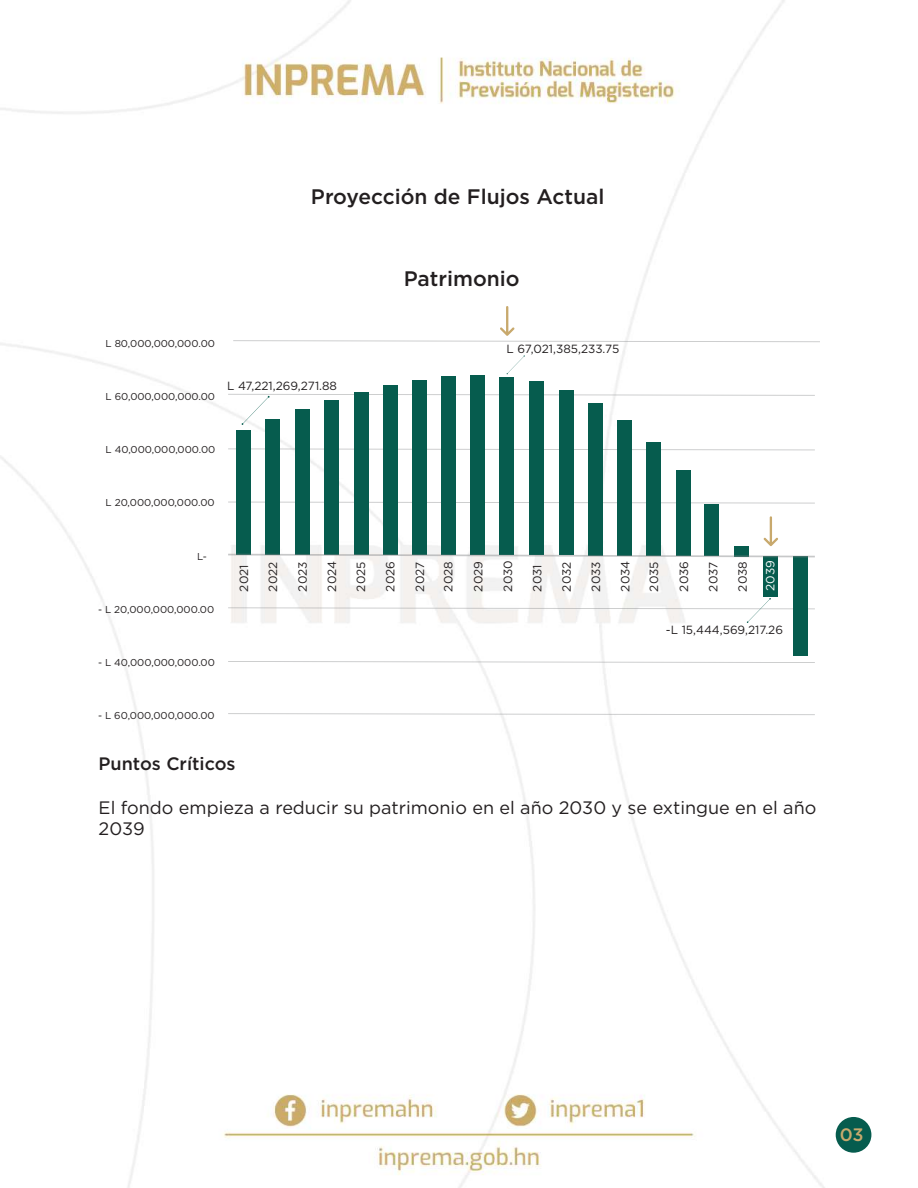
<style>
.page{position:relative;width:918px;height:1188px;background:#fff}
.page>*{position:absolute;margin:0;border:0;box-sizing:border-box;transform-origin:0 0}
.t1{font:500 21px "Gotham";color:#231f20}
.t2{font:18px/21.6px "Gotham";color:#231f20}
.t3{font:500 18px "Gotham";color:#231f20}
.t4{font:500 18px "Gotham";color:#c8a96d}
.t5{font:11.85px "Gotham";color:#231f20}
.t6{font:11.85px "Gotham";color:#fff}
.t7{font:10.05px "Gotham";color:#231f20}
</style>
<div class="page">
<img style="left:0;top:0;width:872px;height:1188px">
<svg style="left:228px;top:502px;width:587px;height:2px"></svg>
<svg style="left:228px;top:661px;width:587px;height:2px"></svg>
<svg style="left:228px;top:713px;width:587px;height:2px"></svg>
<svg style="left:228px;top:448px;width:587px;height:2px"></svg>
<div style="left:236px;top:430px;width:15px;height:124px;background:#065c4e"></div>
<div style="left:266px;top:419px;width:14px;height:135px;background:#065c4e"></div>
<div style="left:295px;top:409px;width:14px;height:145px;background:#065c4e"></div>
<div style="left:324px;top:400px;width:15px;height:154px;background:#065c4e"></div>
<div style="left:354px;top:392px;width:14px;height:162px;background:#065c4e"></div>
<div style="left:383px;top:385px;width:14px;height:169px;background:#065c4e"></div>
<div style="left:412px;top:380px;width:14px;height:174px;background:#065c4e"></div>
<div style="left:441px;top:376px;width:15px;height:178px;background:#065c4e"></div>
<div style="left:471px;top:375px;width:14px;height:179px;background:#065c4e"></div>
<div style="left:500px;top:377px;width:14px;height:177px;background:#065c4e"></div>
<div style="left:529px;top:381px;width:15px;height:174px;background:#065c4e"></div>
<div style="left:559px;top:391px;width:14px;height:164px;background:#065c4e"></div>
<div style="left:588px;top:403px;width:14px;height:153px;background:#065c4e"></div>
<div style="left:618px;top:420px;width:14px;height:136px;background:#065c4e"></div>
<div style="left:647px;top:442px;width:14px;height:114px;background:#065c4e"></div>
<div style="left:676px;top:470px;width:14px;height:86px;background:#065c4e"></div>
<div style="left:704px;top:504px;width:15px;height:52px;background:#065c4e"></div>
<div style="left:734px;top:546px;width:15px;height:10px;background:#065c4e"></div>
<div style="left:764px;top:556px;width:14px;height:40px;background:#065c4e"></div>
<div style="left:793px;top:556px;width:15px;height:100px;background:#065c4e"></div>
<svg style="left:228px;top:554px;width:587px;height:3px"></svg>
<svg style="left:228px;top:394px;width:587px;height:31px"></svg>
<svg style="left:228px;top:598px;width:587px;height:25px"></svg>
<svg style="left:507px;top:355px;width:18px;height:19px"></svg>
<svg style="left:233px;top:306px;width:587px;height:36px"></svg>
<svg style="left:764px;top:516px;width:14px;height:30px"></svg>
<div style="left:836px;top:1117px;width:35px;height:36px;background:#065c4e;border-radius:50%"></div>
<h1 class="t1" style="left:311px;top:183px;width:295px">Proyección de Flujos Actual</h1>
<h1 class="t1" style="left:404px;top:265px;width:117px">Patrimonio</h1>
<p class="t7" style="left:106px;top:337px;width:111px">L 80,000,000,000.00</p>
<p class="t7" style="left:106px;top:390px;width:111px">L 60,000,000,000.00</p>
<p class="t5" style="left:227px;top:378px;width:111px">L 47,221,269,271.88</p>
<p class="t7" style="left:106px;top:443px;width:111px">L 40,000,000,000.00</p>
<p class="t5" style="left:507px;top:341px;width:114px">L 67,021,385,233.75</p>
<p class="t7" style="left:106px;top:496px;width:111px">L 20,000,000,000.00</p>
<p class="t7" style="left:197px;top:550px;width:11px">L-</p>
<p class="t7" style="left:98px;top:603px;width:118px">- L 20,000,000,000.00</p>
<p class="t7" style="left:98px;top:656px;width:118px">- L 40,000,000,000.00</p>
<p class="t7" style="left:98px;top:709px;width:118px">- L 60,000,000,000.00</p>
<p class="t5" style="left:236px;top:592px;width:28px;rotate:-90deg">2021</p>
<p class="t5" style="left:266px;top:592px;width:31px;rotate:-90deg">2022</p>
<p class="t5" style="left:295px;top:592px;width:31px;rotate:-90deg">2023</p>
<p class="t5" style="left:324px;top:592px;width:32px;rotate:-90deg">2024</p>
<p class="t5" style="left:353px;top:592px;width:31px;rotate:-90deg">2025</p>
<p class="t5" style="left:383px;top:592px;width:32px;rotate:-90deg">2026</p>
<p class="t5" style="left:412px;top:592px;width:31px;rotate:-90deg">2027</p>
<p class="t5" style="left:441px;top:592px;width:32px;rotate:-90deg">2028</p>
<p class="t5" style="left:471px;top:592px;width:32px;rotate:-90deg">2029</p>
<p class="t5" style="left:500px;top:592px;width:33px;rotate:-90deg">2030</p>
<p class="t5" style="left:530px;top:592px;width:29px;rotate:-90deg">2031</p>
<p class="t5" style="left:559px;top:592px;width:31px;rotate:-90deg">2032</p>
<p class="t5" style="left:588px;top:592px;width:32px;rotate:-90deg">2033</p>
<p class="t5" style="left:618px;top:592px;width:32px;rotate:-90deg">2034</p>
<p class="t5" style="left:646px;top:592px;width:32px;rotate:-90deg">2035</p>
<p class="t5" style="left:676px;top:592px;width:32px;rotate:-90deg">2036</p>
<p class="t5" style="left:706px;top:592px;width:31px;rotate:-90deg">2037</p>
<p class="t5" style="left:735px;top:592px;width:32px;rotate:-90deg">2038</p>
<p class="t6" style="left:763px;top:591px;width:32px;rotate:-90deg">2039</p>
<p class="t5" style="left:666px;top:623px;width:119px">-L 15,444,569,217.26</p>
<h2 class="t3" style="left:99px;top:752px;width:138px">Puntos Críticos</h2>
<h2 class="t2" style="left:99px;top:796px;width:719px">El fondo empieza a reducir su patrimonio en el año 2030 y se extingue en el año<br>2039</h2>
<h2 class="t4" style="left:840px;top:1123px;width:25px">03</h2>
</div>
